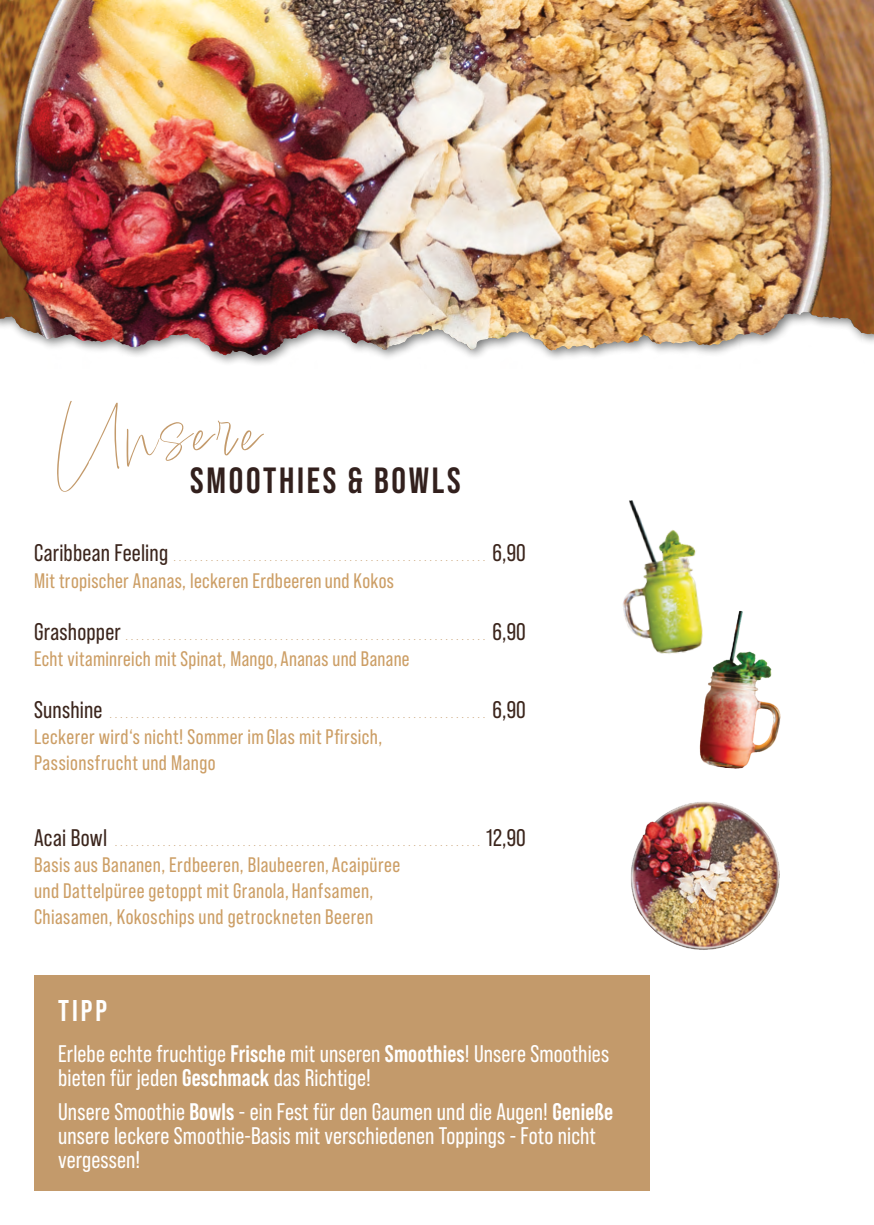
<style>
.page{position:relative;width:874px;height:1225px;background:#fff}
.page>*{position:absolute;margin:0;border:0;box-sizing:border-box;transform-origin:0 0}
.t1{font:80px "Lindsey Signature";letter-spacing:.025em;color:#c39a6b}
.t2{font:700 36.4px "Bebas Neue Pro";letter-spacing:.075em;color:#32201d}
.t3{font:700 30px "Bebas Neue Pro";color:#fff}
.t4{font:24px/24px "Bebas Neue Pro";letter-spacing:.005em;color:#fff}
.t5{font:21px/26px "Bebas Neue Pro";letter-spacing:.02em;color:#cc9e65}
.t6{font:18px "Beloved Sans";color:#c39a6b}
.s1{font-family:"Bebas Neue Pro";font-size:24px;color:#3b251c}
.s2{font-weight:700}
</style>
<div class="page">
<img style="left:210px;top:0;width:663px;height:364px">
<img style="left:0;top:0;width:688px;height:356px">
<div style="left:34px;top:975px;width:615px;height:216px;background:#c39a6b"></div>
<img style="left:701px;top:611px;width:79px;height:120px">
<img style="left:623px;top:500px;width:86px;height:160px">
<img style="left:631px;top:731px;width:149px;height:295px">
<h1 class="t1" style="left:54px;top:383px;width:209px">Unsere</h1>
<h2 class="t2" style="left:190px;top:457px;width:272px">SMOOTHIES &amp; BOWLS</h2>
<p class="t6" style="left:34px;top:548px;width:493px"><span class="s1">Caribbean Feeling</span> ........................................................... <span class="s1">6,90</span></p>
<p class="t5" style="left:34px;top:566px;width:361px">Mit tropischer Ananas, leckeren Erdbeeren und Kokos</p>
<p class="t6" style="left:34px;top:626px;width:493px"><span class="s1">Grashopper</span> .................................................................... <span class="s1">6,90</span></p>
<p class="t5" style="left:34px;top:644px;width:377px">Echt vitaminreich mit Spinat, Mango, Ananas und Banane</p>
<p class="t6" style="left:34px;top:704px;width:493px"><span class="s1">Sunshine</span> ....................................................................... <span class="s1">6,90</span></p>
<p class="t5" style="left:34px;top:722px;width:349px">Leckerer wird‘s nicht! Sommer im Glas mit Pfirsich,<br>Passionsfrucht und Mango</p>
<p class="t6" style="left:34px;top:832px;width:493px"><span class="s1">Acai Bowl</span> ..................................................................... <span class="s1">12,90</span></p>
<p class="t5" style="left:34px;top:850px;width:367px">Basis aus Bananen, Erdbeeren, Blaubeeren, Acaipüree und Dattelpüree getoppt mit Granola, Hanfsamen,<br>Chiasamen, Kokoschips und getrockneten Beeren</p>
<h3 class="t3" style="left:58px;top:991px;width:50px">TIPP</h3>
<h3 class="t4" style="left:58px;top:1040px;width:552px">Erlebe echte fruchtige <span class="s2">Frische</span> mit unseren <span class="s2">Smoothies</span>! Unsere Smoothies bieten für jeden <span class="s2">Geschmack</span> das Richtige!</h3>
<h3 class="t4" style="left:58px;top:1098px;width:556px">Unsere Smoothie <span class="s2">Bowls</span> - ein Fest für den Gaumen und die Augen! <span class="s2">Genieße </span>unsere leckere Smoothie-Basis mit verschiedenen Toppings - Foto nicht vergessen!</h3>
</div>
